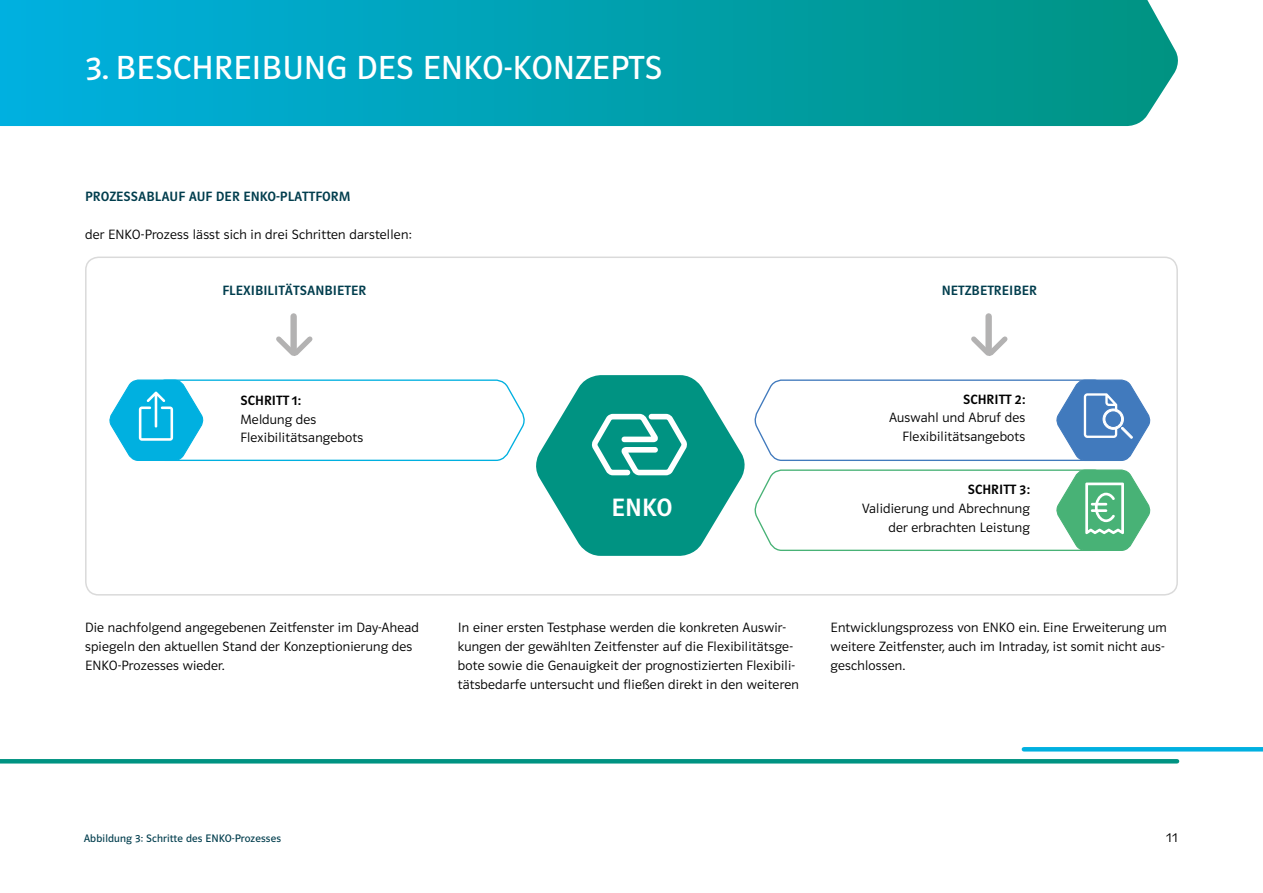
<style>
.page{position:relative;width:1263px;height:893px;background:#fff}
.page>*{position:absolute;margin:0;border:0;box-sizing:border-box;transform-origin:0 0}
.t1{font:34.5px "Polo 22 K Buch";letter-spacing:.015em;color:#fff}
.t2{font:25.95px "Polo 11 K Krftg";color:#fff}
.t3{font:13.95px/18.8px "Polo 11 K Leicht";letter-spacing:.015em;color:#000}
.t4{font:13.95px "Polo 11 K Krftg";letter-spacing:.015em;color:#003d4d}
.t5{font:13.95px "Polo 11 K Krftg";letter-spacing:.015em;color:#000}
.t6{font:11.25px "Polo 11 K Buch";letter-spacing:.015em;color:#003d4d}
</style>
<div class="page">
<svg style="left:0;top:0;width:1178px;height:126px;background:#03a2b2"></svg>
<div style="left:85px;top:257px;width:1093px;height:339px;border:2px solid #dadada;border-radius:13px"></div>
<svg style="left:536px;top:375px;width:615px;height:181px"></svg>
<svg style="left:109px;top:379px;width:416px;height:82px"></svg>
<div style="left:290px;top:316px;width:7px;height:34px;background:#b3b2b2"></div>
<svg style="left:276px;top:332px;width:37px;height:24px"></svg>
<div style="left:985px;top:316px;width:7px;height:34px;background:#b3b2b2"></div>
<svg style="left:971px;top:332px;width:37px;height:24px"></svg>
<hr style="left:1024px;top:747px;width:239px;height:4px;background:#00b0e0">
<hr style="left:0;top:759px;width:1177px;height:4px;background:#009382">
<h1 class="t1" style="left:85px;top:49px;width:578px">3. BESCHREIBUNG DES ENKO-KONZEPTS</h1>
<p class="t4" style="left:85px;top:189px;width:267px">PROZESSABLAUF AUF DER ENKO-PLATTFORM</p>
<p class="t3" style="left:85px;top:225px;width:328px">der ENKO-Prozess lässt sich in drei Schritten darstellen:</p>
<p class="t4" style="left:222px;top:283px;width:145px">FLEXIBILITÄTSANBIETER</p>
<p class="t4" style="left:942px;top:283px;width:97px">NETZBETREIBER</p>
<p class="t5" style="left:241px;top:393px;width:62px">SCHRITT 1:</p>
<p class="t3" style="left:241px;top:410px;width:124px">Meldung des<br>Flexibilitätsangebots</p>
<h2 class="t2" style="left:612px;top:494px;width:62px">ENKO</h2>
<p class="t5" style="left:963px;top:392px;width:64px">SCHRITT 2:</p>
<p class="t3" style="left:889px;top:409px;width:138px;text-align:right">Auswahl und Abruf des<br>Flexibilitätsangebots</p>
<p class="t5" style="left:968px;top:482px;width:64px">SCHRITT 3:</p>
<p class="t3" style="left:862px;top:499px;width:169px;text-align:right">Validierung und Abrechnung der erbrachten Leistung</p>
<p class="t3" style="left:85px;top:618px;width:335px">Die nachfolgend angegebenen Zeitfenster im Day-Ahead spiegeln den aktuellen Stand der Konzeptionierung des<br>ENKO-Prozesses wieder.</p>
<p class="t3" style="left:458px;top:618px;width:343px">In einer ersten Testphase werden die konkreten Auswir&shy;kungen der gewählten Zeitfenster auf die Flexibilitätsge&shy;bote sowie die Genauigkeit der prognostizierten Flexibili&shy;tätsbedarfe untersucht und fließen direkt in den weiteren</p>
<p class="t3" style="left:831px;top:618px;width:337px">Entwicklungsprozess von ENKO ein. Eine Erweiterung um weitere Zeitfenster, auch im Intraday, ist somit nicht aus&shy;geschlossen.</p>
<p class="t6" style="left:84px;top:832px;width:199px">Abbildung 3: Schritte des ENKO-Prozesses</p>
<p class="t3" style="left:1166px;top:828px;width:13px">11</p>
</div>
